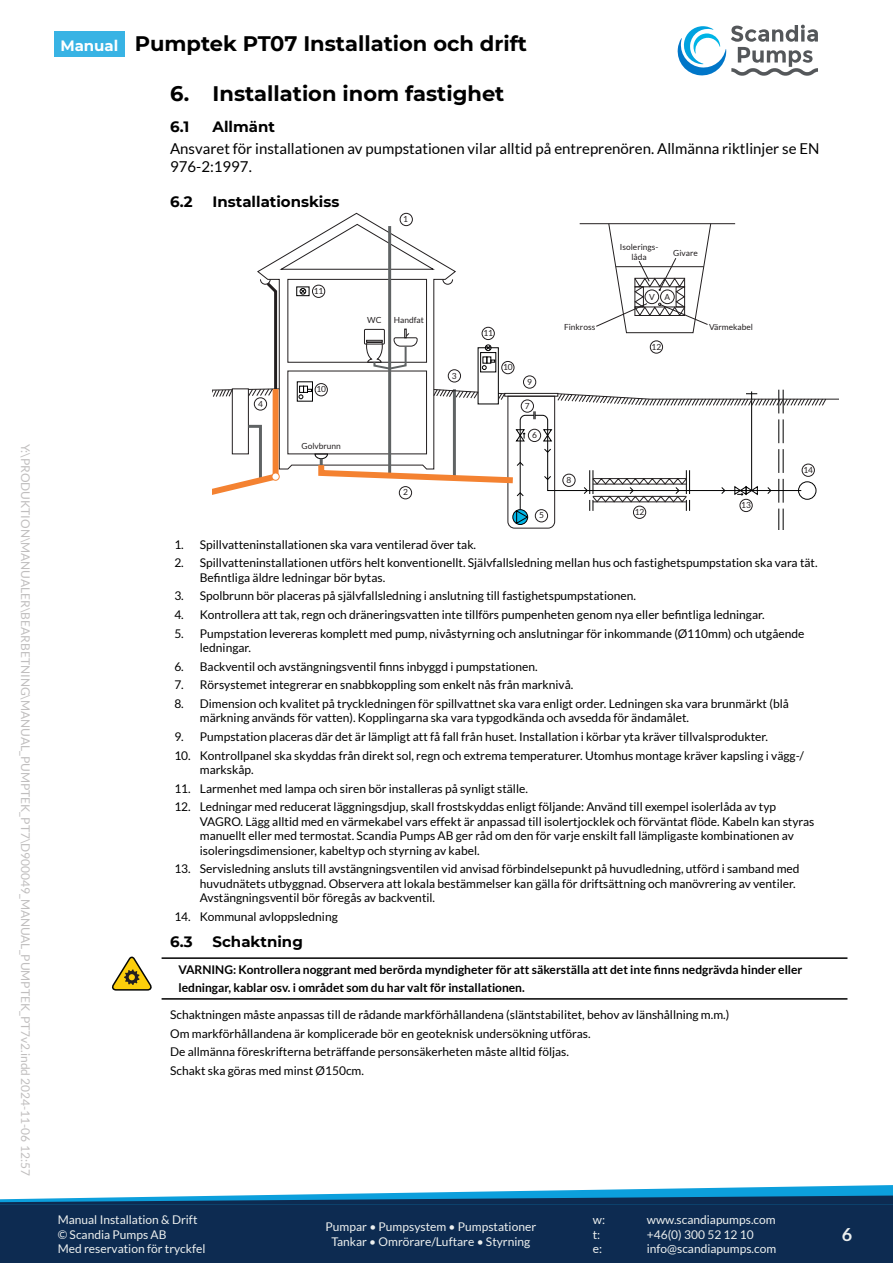
<style>
.page{position:relative;width:893px;height:1263px;background:#fff}
.page>*{position:absolute;margin:0;border:0;box-sizing:border-box;transform-origin:0 0}
.t1{font:700 21px "Montserrat";color:#000}
.t2{font:700 18px "Lato";color:#edf0ef}
.content-m{font:15px/18px "Lato";color:#000}
.t3{font:700 15px "Montserrat";color:#000}
.t4{font:700 15px "Montserrat";color:#fff}
.content-sm{font:12px/14.4px "Lato";color:#000}
.t5{font:12px/14.4px "Lato";color:#edf0ef}
.t6{font:700 12px/18px "Lato";color:#000}
.t7{font:12px "Lato";color:#c0bebe}
.t8{font:8.4px/10.1px "Lato";color:#231f20;text-align:center}
</style>
<div class="page">
<svg style="left:677px;top:25px;width:141px;height:51px"></svg>
<div style="left:0;top:1203px;width:893px;height:60px;background:#0d2b51"></div>
<svg style="left:0;top:1185px;width:893px;height:20px"></svg>
<div style="left:54px;top:32px;width:71px;height:25px;background:#38b3e4"></div>
<hr style="left:162px;top:957px;width:685px;height:2px;background:#000">
<hr style="left:162px;top:998px;width:685px;height:2px;background:#000">
<svg style="left:257px;top:213px;width:199px;height:256px"></svg>
<svg style="left:281px;top:224px;width:154px;height:46px"></svg>
<svg style="left:442px;top:279px;width:11px;height:6px"></svg>
<div style="left:364px;top:329px;width:21px;height:15px;border:1px solid #231f20"></div>
<div style="left:232px;top:389px;width:17px;height:65px;border:1px solid #231f20"></div>
<div style="left:288px;top:279px;width:139px;height:83px;border:1px solid #231f20"></div>
<hr style="left:388px;top:226px;width:3px;height:250px;background:#5f6364">
<svg style="left:366px;top:329px;width:52px;height:42px"></svg>
<svg style="left:213px;top:423px;width:70px;height:72px"></svg>
<div style="left:273px;top:389px;width:6px;height:88px;background:#f48231"></div>
<svg style="left:272px;top:473px;width:7px;height:7px"></svg>
<div style="left:271px;top:472px;width:9px;height:9px;border:1px solid #f48232;border-radius:50%"></div>
<hr style="left:580px;top:223px;width:155px;height:1px;background:#231f20">
<div style="left:400px;top:213px;width:13px;height:13px;border:1px solid #231f20;border-radius:50%"></div>
<div style="left:254px;top:398px;width:13px;height:12px;border:1px solid #231f20;border-radius:50%"></div>
<div style="left:523px;top:376px;width:13px;height:12px;border:1px solid #231f20;border-radius:50%"></div>
<div style="left:315px;top:383px;width:13px;height:13px;border:1px solid #231f20;border-radius:50%"></div>
<div style="left:501px;top:361px;width:13px;height:13px;border:1px solid #231f20;border-radius:50%"></div>
<div style="left:312px;top:285px;width:13px;height:13px;border:1px solid #231f20;border-radius:50%"></div>
<div style="left:482px;top:327px;width:13px;height:13px;border:1px solid #231f20;border-radius:50%"></div>
<div style="left:650px;top:341px;width:13px;height:12px;border:1px solid #231f20;border-radius:50%"></div>
<div style="left:448px;top:369px;width:13px;height:13px;border:1px solid #231f20;border-radius:50%"></div>
<div style="left:297px;top:382px;width:16px;height:19px;border:1px solid #000001"></div>
<div style="left:480px;top:352px;width:16px;height:20px;border:1px solid #000001"></div>
<svg style="left:482px;top:357px;width:13px;height:13px"></svg>
<div style="left:296px;top:287px;width:13px;height:9px;border:1px solid #000001"></div>
<svg style="left:300px;top:288px;width:6px;height:6px"></svg>
<svg style="left:485px;top:345px;width:6px;height:6px"></svg>
<div style="left:478px;top:347px;width:21px;height:57px;border:1px solid #000001"></div>
<svg style="left:596px;top:223px;width:115px;height:110px"></svg>
<svg style="left:248px;top:279px;width:32px;height:117px"></svg>
<svg style="left:213px;top:389px;width:20px;height:8px"></svg>
<svg style="left:299px;top:386px;width:540px;height:144px"></svg>
<div style="left:633px;top:506px;width:13px;height:13px;border:1px solid #231f20;border-radius:50%"></div>
<svg style="left:112px;top:957px;width:40px;height:34px"></svg>
<p class="t7" style="left:32px;top:444px;width:733px;rotate:90deg">Y:\PRODUKTION\MANUALER\BEARBETNING\MANUAL_PUMPTEK_PT7\D900049_MANUAL_PUMPTEK_PT7v2.indd 2024-11-06 12:57</p>
<p class="t4" style="left:60px;top:35px;width:60px">Manual</p>
<h1 class="t1" style="left:135px;top:29px;width:394px">Pumptek PT07 Installation och drift</h1>
<p class="t1" style="left:170px;top:79px;width:336px">6. Installation inom fastighet</p>
<p class="t3" style="left:170px;top:116px;width:21px">6.1</p>
<p class="t3" style="left:213px;top:116px;width:64px">Allmänt</p>
<p class="content-m" style="left:170px;top:140px;width:651px">Ansvaret för installationen av pumpstationen vilar alltid på entreprenören. Allmänna riktlinjer se EN<br>976-2:1997.</p>
<p class="t3" style="left:170px;top:191px;width:24px">6.2</p>
<p class="t3" style="left:213px;top:191px;width:128px">Installationskiss</p>
<p class="t8" style="left:258px;top:398px;width:6px">4</p>
<p class="t8" style="left:314px;top:286px;width:11px">11</p>
<p class="t8" style="left:316px;top:384px;width:11px">10</p>
<p class="t8" style="left:302px;top:441px;width:41px">Golvbrunn</p>
<p class="t8" style="left:403px;top:214px;width:6px">1</p>
<p class="t8" style="left:367px;top:315px;width:16px">WC</p>
<p class="t8" style="left:394px;top:315px;width:32px">Handfat</p>
<p class="t8" style="left:403px;top:487px;width:6px">2</p>
<p class="t8" style="left:452px;top:370px;width:6px">3</p>
<p class="t8" style="left:483px;top:328px;width:11px">11</p>
<p class="t8" style="left:503px;top:362px;width:11px">10</p>
<p class="t8" style="left:527px;top:376px;width:6px">9</p>
<p class="t8" style="left:525px;top:401px;width:6px">7</p>
<p class="t8" style="left:532px;top:430px;width:6px">6</p>
<p class="t8" style="left:539px;top:510px;width:6px">5</p>
<p class="t8" style="left:564px;top:322px;width:33px">Finkross</p>
<p class="t8" style="left:566px;top:475px;width:6px">8</p>
<p class="t8" style="left:620px;top:241px;width:40px">Isolerings&shy;låda</p>
<p class="t8" style="left:673px;top:248px;width:26px">Givare</p>
<p class="t8" style="left:649px;top:291px;width:23px">V A</p>
<p class="t8" style="left:652px;top:341px;width:11px">12</p>
<p class="t8" style="left:709px;top:322px;width:46px">Värmekabel</p>
<p class="t8" style="left:635px;top:507px;width:11px">12</p>
<p class="t8" style="left:741px;top:500px;width:11px">13</p>
<p class="t8" style="left:803px;top:465px;width:11px">14</p>
<p class="content-sm" style="left:174px;top:537px;width:303px">1. Spillvatteninstallationen ska vara ventilerad över tak.</p>
<p class="content-sm" style="left:200px;top:556px;width:619px;text-indent:-26px">2. Spillvatteninstallationen utförs helt konventionellt. Självfallsledning mellan hus och fastighetspumpstation ska vara tät.<br>Befintliga äldre ledningar bör bytas.</p>
<p class="content-sm" style="left:174px;top:589px;width:463px">3. Spolbrunn bör placeras på självfallsledning i anslutning till fastighetspumpstationen.</p>
<p class="content-sm" style="left:174px;top:607px;width:592px">4. Kontrollera att tak, regn och dräneringsvatten inte tillförs pumpenheten genom nya eller befintliga ledningar.</p>
<p class="content-sm" style="left:200px;top:626px;width:606px;text-indent:-26px">5. Pumpstation levereras komplett med pump, nivåstyrning och anslutningar för inkommande (Ø110mm) och utgående ledningar.</p>
<p class="content-sm" style="left:174px;top:659px;width:365px">6. Backventil och avstängningsventil finns inbyggd i pumpstationen.</p>
<p class="content-sm" style="left:174px;top:678px;width:401px">7. Rörsystemet integrerar en snabbkoppling som enkelt nås från marknivå.</p>
<p class="content-sm" style="left:200px;top:696px;width:590px;text-indent:-26px">8. Dimension och kvalitet på tryckledningen för spillvattnet ska vara enligt order. Ledningen ska vara brunmärkt (blå märkning används för vatten). Kopplingarna ska vara typgodkända och avsedda för ändamålet.</p>
<p class="content-sm" style="left:174px;top:729px;width:595px">9. Pumpstation placeras där det är lämpligt att få fall från huset. Installation i körbar yta kräver tillvalsprodukter.</p>
<p class="content-sm" style="left:200px;top:748px;width:606px;text-indent:-26px">10. Kontrollpanel ska skyddas från direkt sol, regn och extrema temperaturer. Utomhus montage kräver kapsling i vägg-/ markskåp.</p>
<p class="content-sm" style="left:174px;top:781px;width:355px">11. Larmenhet med lampa och siren bör installeras på synligt ställe.</p>
<p class="content-sm" style="left:200px;top:800px;width:616px;text-indent:-26px">12. Ledningar med reducerat läggningsdjup, skall frostskyddas enligt följande: Använd till exempel isolerlåda av typ VAGRO. Lägg alltid med en värmekabel vars effekt är anpassad till isolertjocklek och förväntat flöde. Kabeln kan styras manuellt eller med termostat. Scandia Pumps AB ger råd om den för varje enskilt fall lämpligaste kombinationen av isoleringsdimensioner, kabeltyp och styrning av kabel.</p>
<p class="content-sm" style="left:200px;top:862px;width:601px;text-indent:-26px">13. Servisledning ansluts till avstängningsventilen vid anvisad förbindelsepunkt på huvudledning, utförd i samband med huvudnätets utbyggnad. Observera att lokala bestämmelser kan gälla för driftsättning och manövrering av ventiler.<br>Avstängningsventil bör föregås av backventil.</p>
<p class="content-sm" style="left:174px;top:909px;width:165px">14. Kommunal avloppsledning</p>
<p class="t3" style="left:170px;top:931px;width:24px">6.3</p>
<p class="t3" style="left:213px;top:931px;width:92px">Schaktning</p>
<p class="t6" style="left:179px;top:960px;width:625px">VARNING: Kontrollera noggrant med berörda myndigheter för att säkerställa att det inte finns nedgrävda hinder eller ledningar, kablar osv. i området som du har valt för installationen.</p>
<p class="content-sm" style="left:170px;top:1007px;width:561px">Schaktningen måste anpassas till de rådande markförhållandena (släntstabilitet, behov av länshållning m.m.)</p>
<p class="content-sm" style="left:170px;top:1026px;width:422px">Om markförhållandena är komplicerade bör en geoteknisk undersökning utföras.</p>
<p class="content-sm" style="left:170px;top:1044px;width:400px">De allmänna föreskrifterna beträffande personsäkerheten måste alltid följas.</p>
<p class="content-sm" style="left:170px;top:1063px;width:195px">Schakt ska göras med minst Ø150cm.</p>
<p class="t5" style="left:58px;top:1213px;width:149px">Manual Installation &amp; Drift © Scandia Pumps AB<br>Med reservation för tryckfel</p>
<p class="t5" style="left:326px;top:1220px;width:212px;text-align:center">Pumpar • Pumpsystem • Pumpstationer<br>Tankar • Omrörare/Luftare • Styrning</p>
<p class="t5" style="left:593px;top:1213px;width:14px">w:</p>
<p class="t5" style="left:647px;top:1213px;width:130px">www.scandiapumps.com</p>
<p class="t5" style="left:593px;top:1227px;width:9px">t:</p>
<p class="t5" style="left:647px;top:1227px;width:108px">+46(0) 300 52 12 10</p>
<p class="t5" style="left:593px;top:1241px;width:11px">e:</p>
<p class="t5" style="left:647px;top:1241px;width:131px">info@scandiapumps.com</p>
<h2 class="t2" style="left:842px;top:1224px;width:12px">6</h2>
</div>
